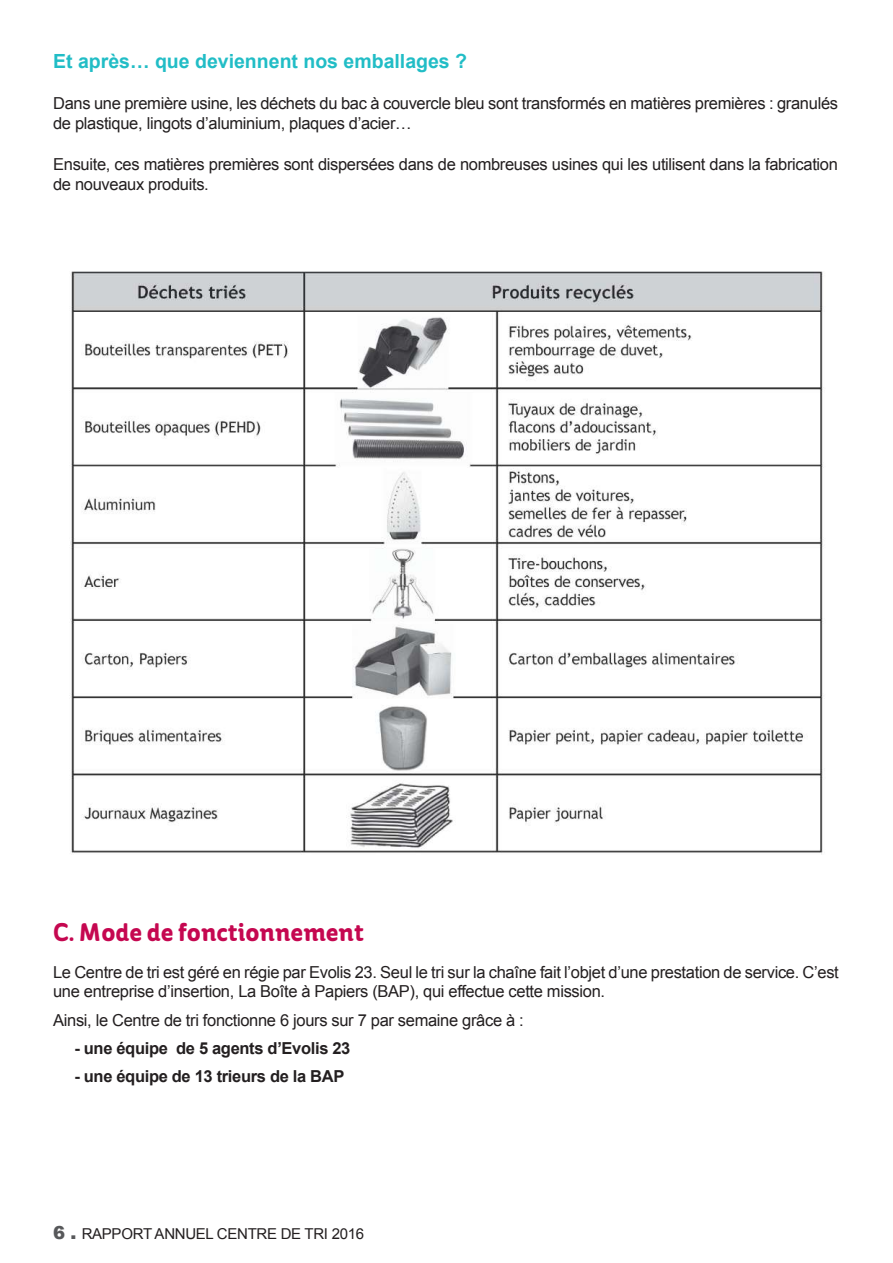
<style>
.page{position:relative;width:893px;height:1263px;background:#fff}
.page>*{position:absolute;margin:0;border:0;box-sizing:border-box;transform-origin:0 0}
.t1{font:700 25.5px "St Ryde";color:#c50750}
.t2{font:700 19.5px "Arial";color:#21bdc6}
.t3{font:16.5px/19.8px "Arial";letter-spacing:-.02em;color:#231f20}
.t4{font:700 16.5px "Arial";letter-spacing:-.02em;color:#231f20}
.t5{font:15px "Arial";letter-spacing:-.02em;color:#231f20}
.s1{font-weight:900;font-size:18px;color:#57585a}
</style>
<div class="page">
<img style="left:70px;top:271px;width:753px;height:584px">
<p class="t2" style="left:53px;top:48px;width:415px">Et après… que deviennent nos emballages ?</p>
<p class="t3" style="left:53px;top:94px;width:786px">Dans une première usine, les déchets du bac à couvercle bleu sont transformés en matières premières : granulés de plastique, lingots d’aluminium, plaques d’acier…</p>
<p class="t3" style="left:53px;top:155px;width:786px">Ensuite, ces matières premières sont dispersées dans de nombreuses usines qui les utilisent dans la fabrication de nouveaux produits.</p>
<h1 class="t1" style="left:53px;top:917px;width:312px">C. Mode de fonctionnement</h1>
<p class="t3" style="left:53px;top:962px;width:787px">Le Centre de tri est géré en régie par Evolis 23. Seul le tri sur la chaîne fait l’objet d’une prestation de service. C’est une entreprise d’insertion, La Boîte à Papiers (BAP), qui effectue cette mission.</p>
<p class="t3" style="left:53px;top:1010px;width:472px">Ainsi, le Centre de tri fonctionne 6 jours sur 7 par semaine grâce à :</p>
<p class="t4" style="left:74px;top:1037px;width:278px">- une équipe de 5 agents d’Evolis 23</p>
<p class="t4" style="left:74px;top:1065px;width:271px">- une équipe de 13 trieurs de la BAP</p>
<p class="t5" style="left:53px;top:1224px;width:312px"><span class="s1">6 .</span> RAPPORT ANNUEL CENTRE DE TRI 2016</p>
</div>
